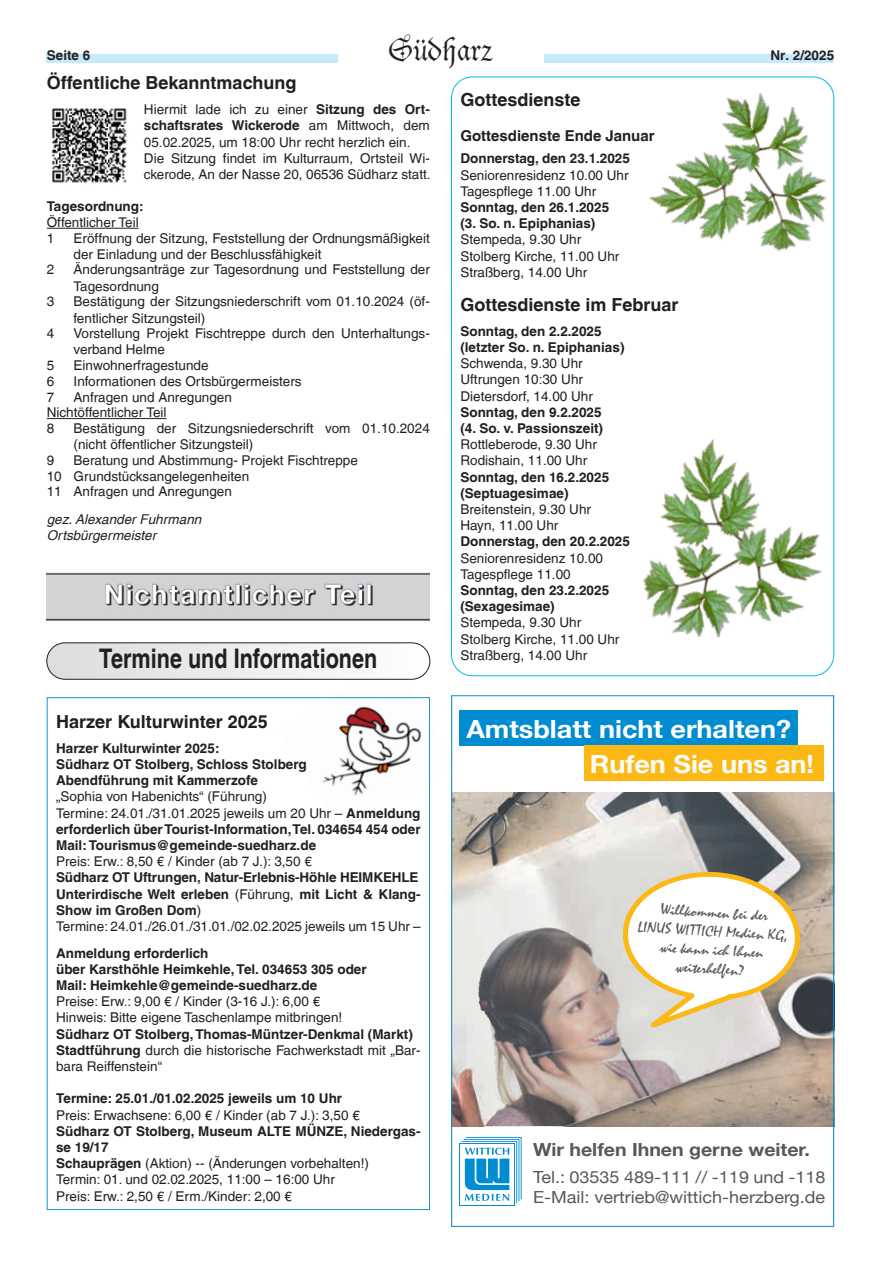
<style>
.page{position:relative;width:881px;height:1263px;background:#fff}
.page>*{position:absolute;margin:0;border:0;box-sizing:border-box;transform-origin:0 0}
.t1{font:31.5px "Duc De Berry LT";color:#231f20}
.t2{font:700 27px "Helvetica LT";color:#231f20;scale:.8 1}
.t3{font:700 25.05px/35.4px "Helvetica Neue";color:#fff;scale:1.08 1}
.t4{font:700 18px "Helvetica LT";color:#231f20}
.t5{font:700 18px "Helvetica Neue";color:#57585a;scale:1.08 1}
.t6{font:16.65px/20px "Helvetica Neue";color:#57585a;scale:1.08 1}
.t7{font:15.6px/18.8px "Mistral Let Plain";color:#57585a;text-align:center;scale:1.08 1}
.t8{font:700 15px "Helvetica LT";color:#231f20}
.t9{font:13.5px/16.2px "Helvetica LT";color:#231f20}
.t10{font:700 13.5px/16.2px "Helvetica LT";color:#231f20}
.t11{font:italic 13.5px/16.2px "Helvetica LT";color:#231f20}
.s1{font-weight:700}
.s2{font-weight:400}
</style>
<div class="page">
<div style="left:47px;top:54px;width:786px;height:8px;background:#c6eafa"></div>
<div style="left:338px;top:38px;width:205px;height:31px;background:#fff"></div>
<img style="left:322px;top:660px;width:134px;height:175px">
<img style="left:52px;top:108px;width:75px;height:75px">
<hr style="left:47px;top:228px;width:92px;height:1px;background:#231f20">
<hr style="left:47px;top:418px;width:119px;height:1px;background:#231f20">
<img style="left:453px;top:792px;width:378px;height:334px">
<img style="left:478px;top:927px;width:119px;height:199px">
<svg style="left:610px;top:868px;width:202px;height:173px"></svg>
<div style="left:459px;top:710px;width:338px;height:35px;background:#008cd0"></div>
<svg style="left:459px;top:1143px;width:56px;height:62px"></svg>
<div style="left:460px;top:1144px;width:54px;height:60px;background:#fff"></div>
<svg style="left:461px;top:1137px;width:60px;height:66px"></svg>
<div style="left:584px;top:745px;width:239px;height:36px;background:#fcb814"></div>
<img style="left:643px;top:412px;width:192px;height:244px">
<img style="left:620px;top:76px;width:215px;height:217px">
<div style="left:47px;top:643px;width:382px;height:36px;background:linear-gradient(to right,#dadbde,#fefefe);border-radius:18px"></div>
<div style="left:46px;top:642px;width:384px;height:38px;border:1px solid #231f20;border-radius:18px"></div>
<img style="left:47px;top:572px;width:382px;height:49px">
<p class="t10" style="left:47px;top:47px;width:45px">Seite 6</p>
<h1 class="t1" style="left:388px;top:31px;width:106px">Südharz</h1>
<h3 class="t4" style="left:47px;top:72px;width:251px">Öffentliche Bekanntmachung</h3>
<p class="t9" style="left:144px;top:101px;width:288px">Hiermit lade ich zu einer <span class="s1">Sitzung des Ort&shy;schaftsrates Wickerode</span> am Mittwoch, dem 05.02.2025, um 18:00 Uhr recht herzlich ein.<br>Die Sitzung findet im Kulturraum, Ortsteil Wi&shy;ckerode, An der Nasse 20, 06536 Südharz statt.</p>
<p class="t10" style="left:47px;top:198px;width:98px">Tagesordnung:</p>
<p class="t9" style="left:47px;top:214px;width:93px;line-height:15.8px">Öffentlicher Teil<br>1</p>
<p class="t9" style="left:74px;top:230px;width:357px">Eröffnung der Sitzung, Feststellung der Ordnungsmäßigkeit der Einladung und der Beschlussfähigkeit</p>
<p class="t9" style="left:47px;top:262px;width:9px">2</p>
<p class="t9" style="left:74px;top:262px;width:357px">Änderungsanträge zur Tagesordnung und Feststellung der<br>Tagesordnung</p>
<p class="t9" style="left:47px;top:293px;width:9px">3</p>
<p class="t9" style="left:74px;top:293px;width:357px">Bestätigung der Sitzungsniederschrift vom 01.10.2024 (öf&shy;fentlicher Sitzungsteil)</p>
<p class="t9" style="left:47px;top:325px;width:9px">4</p>
<p class="t9" style="left:74px;top:325px;width:357px">Vorstellung Projekt Fischtreppe durch den Unterhaltungs&shy;verband Helme</p>
<p class="t9" style="left:47px;top:357px;width:9px">5</p>
<p class="t9" style="left:74px;top:357px;width:136px">Einwohnerfragestunde</p>
<p class="t9" style="left:47px;top:373px;width:9px">6</p>
<p class="t9" style="left:74px;top:373px;width:229px">Informationen des Ortsbürgermeisters</p>
<p class="t9" style="left:47px;top:389px;width:9px">7</p>
<p class="t9" style="left:47px;top:389px;width:187px;line-height:15.8px;text-indent:27px">Anfragen und Anregungen<br>Nichtöffentlicher Teil<br>8</p>
<p class="t9" style="left:74px;top:420px;width:357px">Bestätigung der Sitzungsniederschrift vom 01.10.2024 (nicht öffentlicher Sitzungsteil)</p>
<p class="t9" style="left:47px;top:452px;width:312px;line-height:15.8px;text-indent:27px">Beratung und Abstimmung- Projekt Fischtreppe<br>10 Grundstücksangelegenheiten<br>11 Anfragen und Anregungen</p>
<p class="t11" style="left:47px;top:511px;width:156px">gez. Alexander Fuhrmann<br>Ortsbürgermeister</p>
<p class="t9" style="left:47px;top:452px;width:9px">9</p>
<h2 class="t2" style="left:99px;top:642px;width:349px">Termine und Informationen</h2>
<h3 class="t4" style="left:460px;top:88px;width:122px">Gottesdienste</h3>
<p class="t8" style="left:460px;top:126px;width:196px">Gottesdienste Ende Januar</p>
<p class="t10" style="left:460px;top:150px;width:171px">Donnerstag, den 23.1.2025</p>
<p class="t9" style="left:460px;top:167px;width:170px">Seniorenresidenz 10.00 Uhr<br>Tagespflege 11.00 Uhr</p>
<p class="t10" style="left:460px;top:199px;width:150px">Sonntag, den 26.1.2025 (3. So. n. Epiphanias)</p>
<p class="t9" style="left:460px;top:231px;width:160px">Stempeda, 9.30 Uhr<br>Stolberg Kirche, 11.00 Uhr<br>Straßberg, 14.00 Uhr</p>
<h3 class="t4" style="left:460px;top:294px;width:220px">Gottesdienste im Februar</h3>
<p class="t10" style="left:460px;top:323px;width:165px">Sonntag, den 2.2.2025 (letzter So. n. Epiphanias)</p>
<p class="t9" style="left:460px;top:355px;width:134px">Schwenda, 9.30 Uhr<br>Uftrungen 10:30 Uhr<br>Dietersdorf, 14.00 Uhr</p>
<p class="t10" style="left:460px;top:404px;width:144px">Sonntag, den 9.2.2025 (4. So. v. Passionszeit)</p>
<p class="t9" style="left:460px;top:436px;width:138px">Rottleberode, 9.30 Uhr<br>Rodishain, 11.00 Uhr</p>
<p class="t10" style="left:460px;top:469px;width:150px">Sonntag, den 16.2.2025 (Septuagesimae)</p>
<p class="t9" style="left:460px;top:501px;width:132px">Breitenstein, 9.30 Uhr<br>Hayn, 11.00 Uhr</p>
<p class="t10" style="left:460px;top:533px;width:171px">Donnerstag, den 20.2.2025</p>
<p class="t9" style="left:460px;top:550px;width:144px">Seniorenresidenz 10.00<br>Tagespflege 11.00</p>
<p class="t10" style="left:460px;top:582px;width:150px">Sonntag, den 23.2.2025 (Sexagesimae)</p>
<p class="t9" style="left:460px;top:615px;width:160px">Stempeda, 9.30 Uhr<br>Stolberg Kirche, 11.00 Uhr<br>Straßberg, 14.00 Uhr</p>
<p class="t10" style="left:770px;top:47px;width:65px">Nr. 2/2025</p>
<h3 class="t4" style="left:56px;top:711px;width:213px">Harzer Kulturwinter 2025</h3>
<p class="t10" style="left:56px;top:740px;width:252px">Harzer Kulturwinter 2025:<br>Südharz OT Stolberg, Schloss Stolberg<br>Abendführung mit Kammerzofe</p>
<p class="t10" style="left:56px;top:788px;width:366px"><span class="s2">„Sophia von Habenichts“ (Führung)<br>Termine: 24.01./31.01.2025 jeweils um 20 Uhr –</span> Anmeldung erforderlich über Tourist-Information, Tel. 034654 454 oder Mail: Tourismus@gemeinde-suedharz.de</p>
<p class="t9" style="left:56px;top:853px;width:257px">Preis: Erw.: 8,50 € / Kinder (ab 7 J.): 3,50 €</p>
<p class="t10" style="left:56px;top:869px;width:366px">Südharz OT Uftrungen, Natur-Erlebnis-Höhle HEIMKEHLE Unterirdische Welt erleben <span class="s2">(Führung,</span> mit Licht &amp; Klang-Show im Großen Dom<span class="s2">)<br>Termine: 24.01./26.01./31.01./02.02.2025 jeweils um 15 Uhr –</span></p>
<p class="t10" style="left:56px;top:944px;width:312px">Anmeldung erforderlich<br>über Karsthöhle Heimkehle, Tel. 034653 305 oder<br>Mail: Heimkehle@gemeinde-suedharz.de</p>
<p class="t9" style="left:56px;top:993px;width:287px">Preise: Erw.: 9,00 € / Kinder (3-16 J.): 6,00 €<br>Hinweis: Bitte eigene Taschenlampe mitbringen!</p>
<p class="t10" style="left:56px;top:1025px;width:366px">Südharz OT Stolberg, Thomas-Müntzer-Denkmal (Markt)<br>Stadtführung <span class="s2">durch die historische Fachwerkstadt mit „Bar&shy;bara Reiffenstein“</span></p>
<p class="t10" style="left:56px;top:1090px;width:287px">Termine: 25.01./01.02.2025 jeweils um 10 Uhr</p>
<p class="t9" style="left:56px;top:1107px;width:305px">Preis: Erwachsene: 6,00 € / Kinder (ab 7 J.): 3,50 €</p>
<p class="t9" style="left:56px;top:1123px;width:366px"><span class="s1">Südharz OT Stolberg, Museum ALTE MÜNZE, Niedergas&shy;se 19/17<br>Schauprägen</span> (Aktion) -- (Änderungen vorbehalten!)<br>Termin: 01. und 02.02.2025, 11:00 – 16:00 Uhr<br>Preis: Erw.: 2,50 € / Erm./Kinder: 2,00 €</p>
<h3 class="t3" style="left:589px;top:711px;width:209px;text-indent:-123px">Amtsblatt nicht erhalten?<br>Rufen Sie uns an!</h3>
<p class="t7" style="left:639px;top:900px;width:141px;rotate:3deg">Willkommen bei der<br>LINUS WITTICH Medien KG, wie kann ich Ihnen weiterhelfen?</p>
<h3 class="t5" style="left:533px;top:1135px;width:258px">Wir helfen Ihnen gerne weiter.</h3>
<p class="t6" style="left:533px;top:1167px;width:272px">Tel.: 03535 489-111 // -119 und -118<br>E-Mail: vertrieb@wittich-herzberg.de</p>
</div>
